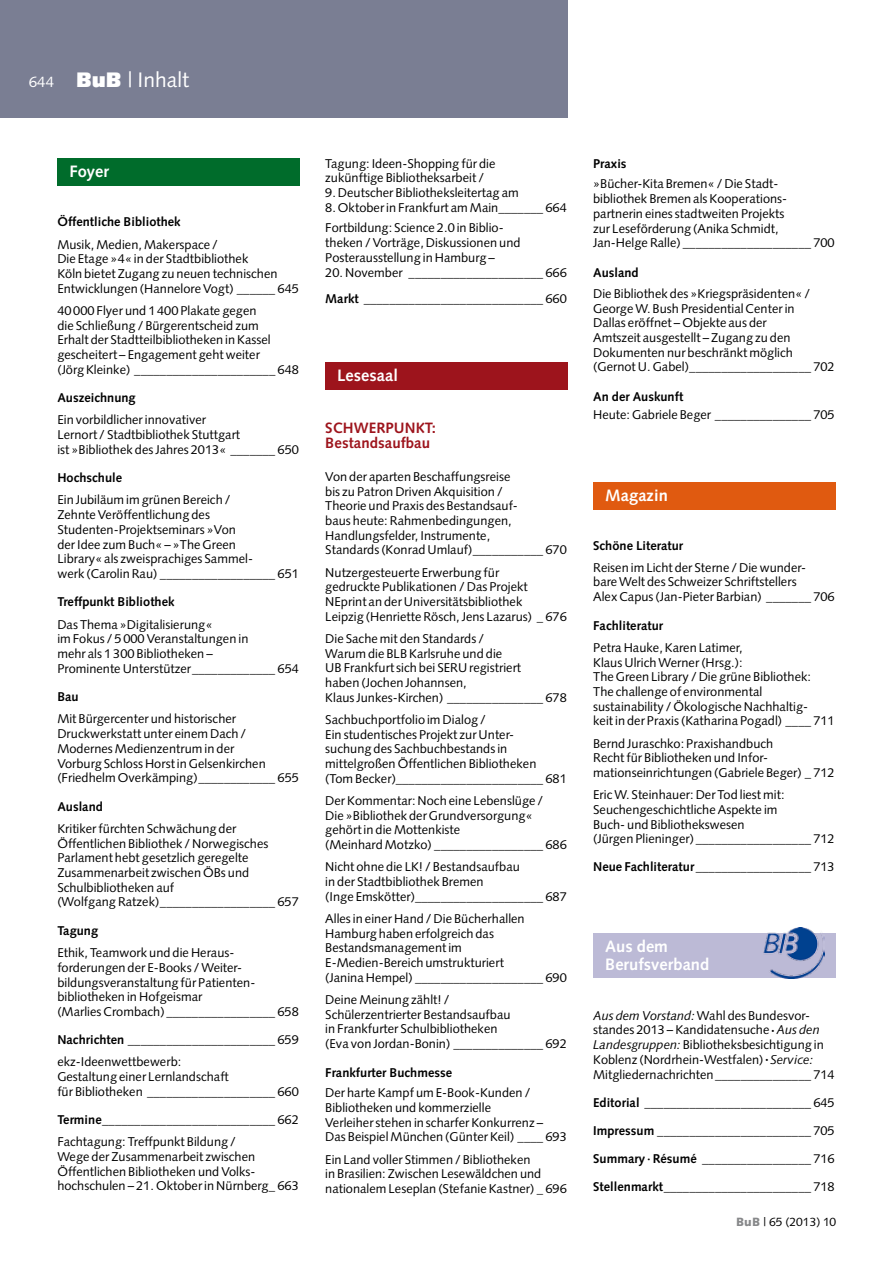
<style>
.page{position:relative;width:893px;height:1263px;background:#fff}
.page>*{position:absolute;margin:0;border:0;box-sizing:border-box;transform-origin:0 0}
.t1{font:21px "Syntax";letter-spacing:.005em;color:#fff}
.t2{font:700 16.5px/18px "Syntax";letter-spacing:.005em;color:#fff}
.t3{font:700 15px/15px "Syntax";letter-spacing:.005em;color:#9d141c}
.t4{font:12.75px/14.7px "Syntax";letter-spacing:.005em;color:#000}
.t5{font:700 12.75px "Syntax";letter-spacing:.005em;color:#000}
.t6{font:12px "Syntax";letter-spacing:.005em;color:#000}
.s1{font-size:15px}
.s2{font-weight:900}
.s3{font-weight:700}
.s4{font-style:italic}
.s5{font-size:6px}
.s6{font-weight:900;color:#87888a}
</style>
<div class="page">
<div style="left:0;top:0;width:567px;height:117px;background:#7a7e93"></div>
<div style="left:57px;top:158px;width:243px;height:27px;background:#006c2b"></div>
<div style="left:325px;top:363px;width:243px;height:27px;background:#9d141c"></div>
<div style="left:593px;top:482px;width:243px;height:27px;background:#e05a10"></div>
<div style="left:593px;top:933px;width:243px;height:45px;background:#bcbad6"></div>
<img style="left:763px;top:927px;width:61px;height:51px">
<h1 class="t1" style="left:29px;top:67px;width:162px"><span class="s1">644</span> <span class="s2">BuB</span> | Inhalt</h1>
<h1 class="t1" style="left:32px;top:67px;width:184px"><span class="s1">644</span> <span class="s2">BuB</span> | Lesesaal</h1>
<p class="t2" style="left:69px;top:162px;width:41px">Foyer</p>
<p class="t5" style="left:57px;top:215px;width:125px">Öffentliche Bibliothek</p>
<p class="t4" style="left:57px;top:237px;width:243px">Musik, Medien, Makerspace /<br>Die Etage »4« in der Stadtbibliothek<br>Köln bietet Zugang zu neuen technischen Entwicklungen (Hannelore Vogt) ______ 645</p>
<p class="t4" style="left:57px;top:303px;width:243px">40000 Flyer und 1400 Plakate gegen<br>die Schließung / Bürgerentscheid zum<br>Erhalt der Stadtteilbibliotheken in Kassel gescheitert – Engagement geht weiter<br>(Jörg Kleinke) ______________________ 648</p>
<p class="t5" style="left:57px;top:390px;width:80px">Auszeichnung</p>
<p class="t4" style="left:57px;top:413px;width:243px">Ein vorbildlicher innovativer<br>Lernort / Stadtbibliothek Stuttgart<br>ist »Bibliothek des Jahres 2013« _______ 650</p>
<p class="t5" style="left:57px;top:470px;width:66px">Hochschule</p>
<p class="t4" style="left:57px;top:493px;width:243px">Ein Jubiläum im grünen Bereich /<br>Zehnte Veröffentlichung des Studenten-Projektseminars »Von<br>der Idee zum Buch« – »The Green<br>Library« als zweisprachiges Sammel-<br>werk (Carolin Rau) __________________ 651</p>
<p class="t5" style="left:57px;top:595px;width:119px">Treffpunkt Bibliothek</p>
<p class="t4" style="left:57px;top:617px;width:243px">Das Thema »Digitalisierung«<br>im Fokus / 5000 Veranstaltungen in<br>mehr als 1 300 Bibliotheken –<br>Prominente Unterstützer_____________ 654</p>
<p class="t5" style="left:57px;top:689px;width:23px">Bau</p>
<p class="t4" style="left:57px;top:712px;width:243px">Mit Bürgercenter und historischer Druckwerkstatt unter einem Dach / Modernes Medienzentrum in der<br>Vorburg Schloss Horst in Gelsenkirchen (Friedhelm Overkämping)____________ 655</p>
<p class="t5" style="left:57px;top:799px;width:47px">Ausland</p>
<p class="t4" style="left:57px;top:821px;width:243px">Kritiker fürchten Schwächung der Öffentlichen Bibliothek / Norwegisches Parlament hebt gesetzlich geregelte Zusammenarbeit zwischen ÖBs und Schulbibliotheken auf<br>(Wolfgang Ratzek)__________________ 657</p>
<p class="t5" style="left:57px;top:923px;width:42px">Tagung</p>
<p class="t4" style="left:57px;top:945px;width:243px">Ethik, Teamwork und die Heraus&shy;forderungen der E-Books / Weiter&shy;bildungsveranstaltung für Patienten&shy;bibliotheken in Hofgeismar<br>(Marlies Crombach) _________________ 658</p>
<p class="t4" style="left:57px;top:1029px;width:243px;line-height:22.2px"><span class="s3">Nachrichten</span> _______________________ 659 ekz-Ideenwettbewerb:</p>
<p class="t4" style="left:57px;top:1069px;width:243px">Gestaltung einer Lernlandschaft<br>für Bibliotheken ____________________ 660</p>
<p class="t4" style="left:57px;top:1108px;width:243px;line-height:22.2px"><span class="s3">Termine</span>___________________________ 662<br>Fachtagung: Treffpunkt Bildung /</p>
<p class="t4" style="left:57px;top:1149px;width:243px">Wege der Zusammenarbeit zwischen<br>Öffentlichen Bibliotheken und Volks&shy;hochschulen – 21. Oktober in Nürnberg_ 663</p>
<p class="t4" style="left:325px;top:156px;width:172px">Tagung: Ideen-Shopping für die zukünftige Bibliotheksarbeit /</p>
<p class="t4" style="left:325px;top:185px;width:195px">9. Deutscher Bibliotheksleitertag am</p>
<p class="t4" style="left:325px;top:197px;width:243px;line-height:20.7px">8. Oktober in Frankfurt am Main_______ 664<br>Fortbildung: Science 2.0 in Biblio-</p>
<p class="t4" style="left:325px;top:235px;width:197px">theken / Vorträge, Diskussionen und<br>Posterausstellung in Hamburg –</p>
<p class="t4" style="left:325px;top:259px;width:243px;line-height:26.7px">20. November _____________________ 666<br><span class="s3">Markt</span> ____________________________ 660</p>
<p class="t2" style="left:337px;top:367px;width:62px">Lesesaal</p>
<p class="t3" style="left:325px;top:421px;width:112px">SCHWERPUNKT:<br>Bestandsaufbau</p>
<p class="t4" style="left:325px;top:469px;width:243px">Von der aparten Beschaffungsreise<br>bis zu Patron Driven Akquisition /<br>Theorie und Praxis des Bestandsauf-<br>baus heute: Rahmenbedingungen, Handlungsfelder, Instrumente,<br>Standards (Konrad Umlauf)___________ 670</p>
<p class="t4" style="left:325px;top:565px;width:243px">Nutzergesteuerte Erwerbung für<br>gedruckte Publikationen / Das Projekt NEprint an der Universitätsbibliothek<br>Leipzig (Henriette Rösch, Jens Lazarus) _ 676</p>
<p class="t4" style="left:325px;top:631px;width:243px">Die Sache mit den Standards /<br>Warum die BLB Karlsruhe und die<br>UB Frankfurt sich bei SERU registriert<br>haben (Jochen Johannsen,<br>Klaus Junkes-Kirchen) _______________ 678</p>
<p class="t4" style="left:325px;top:712px;width:243px">Sachbuchportfolio im Dialog /<br>Ein studentisches Projekt zur Unter-<br>suchung des Sachbuchbestands in mittelgroßen Öffentlichen Bibliotheken (Tom Becker)_______________________ 681</p>
<p class="t4" style="left:325px;top:793px;width:243px">Der Kommentar: Noch eine Lebenslüge /<br>Die »Bibliothek der Grundversorgung« gehört in die Mottenkiste<br>(Meinhard Motzko) _________________ 686</p>
<p class="t4" style="left:325px;top:859px;width:243px">Nicht ohne die LK! / Bestandsaufbau<br>in der Stadtbibliothek Bremen<br>(Inge Emskötter)____________________ 687</p>
<p class="t4" style="left:325px;top:911px;width:243px">Alles in einer Hand / Die Bücherhallen Hamburg haben erfolgreich das Bestandsmanagement im<br>E-Medien-Bereich umstrukturiert<br>(Janina Hempel) ____________________ 690</p>
<p class="t4" style="left:325px;top:992px;width:243px">Deine Meinung zählt! /<br>Schülerzentrierter Bestandsaufbau<br>in Frankfurter Schulbibliotheken<br>(Eva von Jordan-Bonin) ______________ 692</p>
<p class="t5" style="left:325px;top:1065px;width:128px">Frankfurter Buchmesse</p>
<p class="t4" style="left:325px;top:1085px;width:243px">Der harte Kampf um E-Book-Kunden / Bibliotheken und kommerzielle<br>Verleiher stehen in scharfer Konkurrenz – Das Beispiel München (Günter Keil) ____ 693</p>
<p class="t4" style="left:325px;top:1152px;width:243px">Ein Land voller Stimmen / Bibliotheken<br>in Brasilien: Zwischen Lesewäldchen und nationalem Leseplan (Stefanie Kastner) _ 696</p>
<p class="t5" style="left:593px;top:156px;width:35px">Praxis</p>
<p class="t4" style="left:593px;top:177px;width:243px">»Bücher-Kita Bremen« / Die Stadt&shy;bibliothek Bremen als Kooperations&shy;partnerin eines stadtweiten Projekts<br>zur Leseförderung (Anika Schmidt, Jan-Helge Ralle) ____________________ 700</p>
<p class="t5" style="left:593px;top:265px;width:47px">Ausland</p>
<p class="t4" style="left:593px;top:286px;width:243px">Die Bibliothek des »Kriegspräsidenten« / George W. Bush Presidential Center in<br>Dallas eröffnet – Objekte aus der<br>Amtszeit ausgestellt – Zugang zu den Dokumenten nur beschränkt möglich (Gernot U. Gabel)___________________ 702</p>
<p class="t5" style="left:593px;top:390px;width:92px">An der Auskunft</p>
<p class="t4" style="left:593px;top:407px;width:243px">Heute: Gabriele Beger _______________ 705</p>
<p class="t2" style="left:605px;top:486px;width:64px">Magazin</p>
<p class="t5" style="left:593px;top:538px;width:92px">Schöne Literatur</p>
<p class="t4" style="left:593px;top:560px;width:243px">Reisen im Licht der Sterne / Die wunder-<br>bare Welt des Schweizer Schriftstellers<br>Alex Capus (Jan-Pieter Barbian) _______ 706</p>
<p class="t5" style="left:593px;top:618px;width:71px">Fachliteratur</p>
<p class="t4" style="left:593px;top:640px;width:243px">Petra Hauke, Karen Latimer,<br>Klaus Ulrich Werner (Hrsg.):<br>The Green Library / Die grüne Bibliothek:<br>The challenge of environmental sustainability / Ökologische Nachhaltig-<br>keit in der Praxis (Katharina Pogadl) ____ 711</p>
<p class="t4" style="left:593px;top:736px;width:243px">Bernd Juraschko: Praxishandbuch<br>Recht für Bibliotheken und Infor&shy;mationseinrichtungen (Gabriele Beger) _ 712</p>
<p class="t4" style="left:593px;top:787px;width:243px">Eric W. Steinhauer: Der Tod liest mit:<br>Seuchengeschichtliche Aspekte im<br>Buch- und Bibliothekswesen<br>(Jürgen Plieninger) __________________ 712</p>
<p class="t4" style="left:593px;top:860px;width:243px"><span class="s3">Neue Fachliteratur</span>__________________ 713</p>
<p class="t2" style="left:605px;top:937px;width:106px">Aus dem<br>Berufsverband</p>
<p class="t4" style="left:593px;top:1008px;width:243px"><span class="s4">Aus dem Vorstand:</span> Wahl des Bundesvor&shy;standes 2013 – Kandidatensuche <span class="s5">•</span> <span class="s4">Aus den Landesgruppen:</span> Bibliotheksbesichtigung in Koblenz (Nordrhein-Westfalen) <span class="s5">•</span> <span class="s4">Service:<br></span>Mitgliedernachrichten_______________ 714</p>
<p class="t4" style="left:593px;top:1095px;width:243px"><span class="s3">Editorial</span> __________________________ 645</p>
<p class="t4" style="left:593px;top:1123px;width:243px"><span class="s3">Impressum</span> ________________________ 705</p>
<p class="t4" style="left:593px;top:1151px;width:243px"><span class="s3">Summary · Résumé</span> _________________ 716</p>
<p class="t4" style="left:593px;top:1180px;width:243px"><span class="s3">Stellenmarkt</span>_______________________ 718</p>
<p class="t6" style="left:736px;top:1214px;width:101px"><span class="s6">BuB</span> | 65 (2013) 10</p>
</div>
